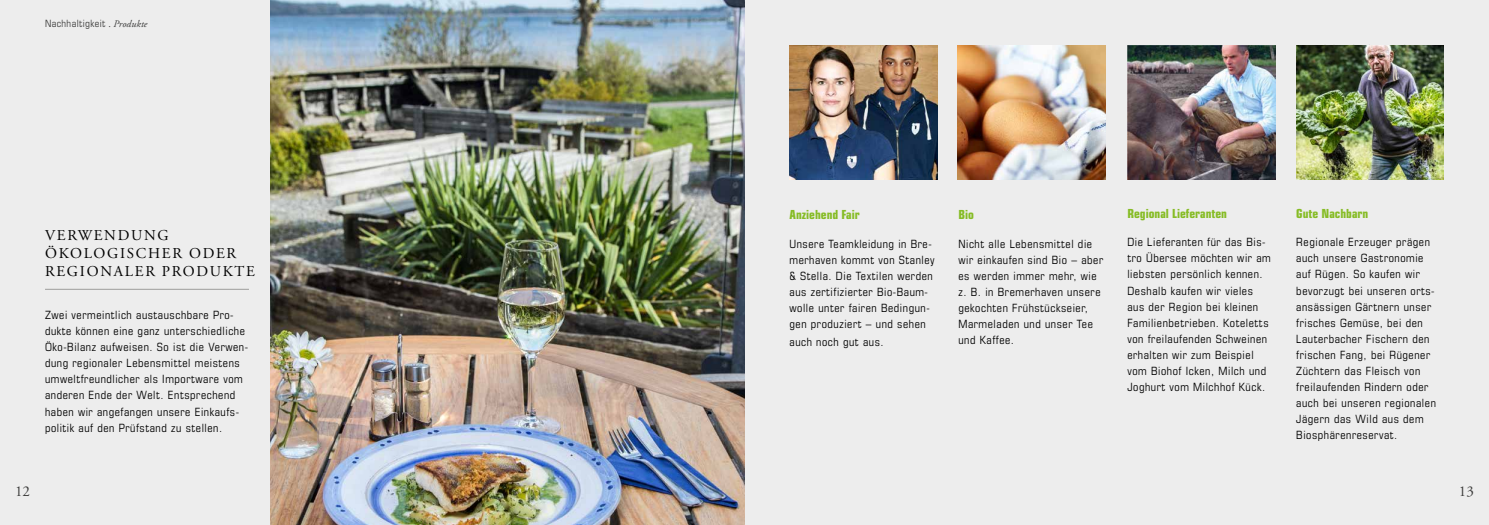
<style>
.page{position:relative;width:1489px;height:525px;background:#fff}
.page>*{position:absolute;margin:0;border:0;box-sizing:border-box;transform-origin:0 0}
.t1{font:15px/18px "Adobe Garamond Pro";letter-spacing:.115em;color:#000}
.t2{font:15px "Adobe Garamond Pro";color:#3c3c3b}
.t3{font:700 condensed 12.5px "Eurostile LT Std";color:#86bc25}
.t4{font:condensed 11.38px/16.1px "Eurostile LT Std";letter-spacing:.05em;color:#000}
.t5{font:condensed 10px "Eurostile LT Std";letter-spacing:.04em;color:#3c3c3b}
.s1{font-family:"Adobe Garamond Pro";font-stretch:normal}
.s2{font-family:"Adobe Garamond Pro";font-style:italic;font-stretch:normal}
</style>
<div class="page">
<div style="left:0;top:0;width:1488px;height:524px;background:#ededed"></div>
<img style="left:270px;top:0;width:474px;height:524px">
<hr style="left:45px;top:289px;width:204px;height:1px;background:#9d9d9c">
<img style="left:1127px;top:45px;width:147px;height:134px">
<img style="left:789px;top:45px;width:148px;height:135px">
<img style="left:957px;top:45px;width:148px;height:135px">
<img style="left:1296px;top:45px;width:147px;height:135px">
<p class="t5" style="left:45px;top:17px;width:104px">Nachhaltigkeit <span class="s1">.</span> <span class="s2">Produkte</span></p>
<h1 class="t1" style="left:45px;top:226px;width:211px">VERWENDUNG<br>ÖKOLOGISCHER ODER<br>REGIONALER PRODUKTE</h1>
<p class="t4" style="left:45px;top:306px;width:205px">Zwei vermeintlich austauschbare Pro&shy;dukte können eine ganz unterschiedliche Öko-Bilanz aufweisen. So ist die Verwen&shy;dung regionaler Lebensmittel meistens umweltfreundlicher als Importware vom anderen Ende der Welt. Entsprechend haben wir angefangen unsere Einkaufs&shy;politik auf den Prüfstand zu stellen.</p>
<h1 class="t2" style="left:15px;top:481px;width:16px">12</h1>
<p class="t3" style="left:789px;top:207px;width:72px">Anziehend Fair</p>
<p class="t4" style="left:789px;top:235px;width:147px">Unsere Teamkleidung in Bre&shy;merhaven kommt von Stanley &amp; Stella. Die Textilen werden aus zertifizierter Bio-Baum&shy;wolle unter fairen Bedingun&shy;gen produziert – und sehen</p>
<p class="t4" style="left:789px;top:334px;width:96px">auch noch gut aus.</p>
<p class="t3" style="left:958px;top:207px;width:17px">Bio</p>
<p class="t4" style="left:958px;top:235px;width:146px">Nicht alle Lebensmittel die wir einkaufen sind Bio – aber es werden immer mehr, wie z. B. in Bremerhaven unsere gekochten Frühstückseier,<br>Marmeladen und unser Tee und Kaffee.</p>
<p class="t3" style="left:1127px;top:205px;width:101px">Regional Lieferanten</p>
<p class="t4" style="left:1127px;top:234px;width:145px">Die Lieferanten für das Bis&shy;tro Übersee möchten wir am liebsten persönlich kennen.<br>Deshalb kaufen wir vieles aus der Region bei kleinen<br>Familienbetrieben. Koteletts von freilaufenden Schweinen erhalten wir zum Beispiel vom Biohof Icken, Milch und<br>Joghurt vom Milchhof Kück.</p>
<p class="t3" style="left:1296px;top:205px;width:73px">Gute Nachbarn</p>
<p class="t4" style="left:1296px;top:234px;width:141px">Regionale Erzeuger prägen auch unsere Gastronomie auf Rügen. So kaufen wir bevorzugt bei unseren orts&shy;ansässigen Gärtnern unser frisches Gemüse, bei den<br>Lauterbacher Fischern den frischen Fang, bei Rügener<br>Züchtern das Fleisch von freilaufenden Rindern oder auch bei unseren regionalen<br>Jägern das Wild aus dem<br>Biosphärenreservat.</p>
<h1 class="t2" style="left:1458px;top:481px;width:16px">13</h1>
</div>
